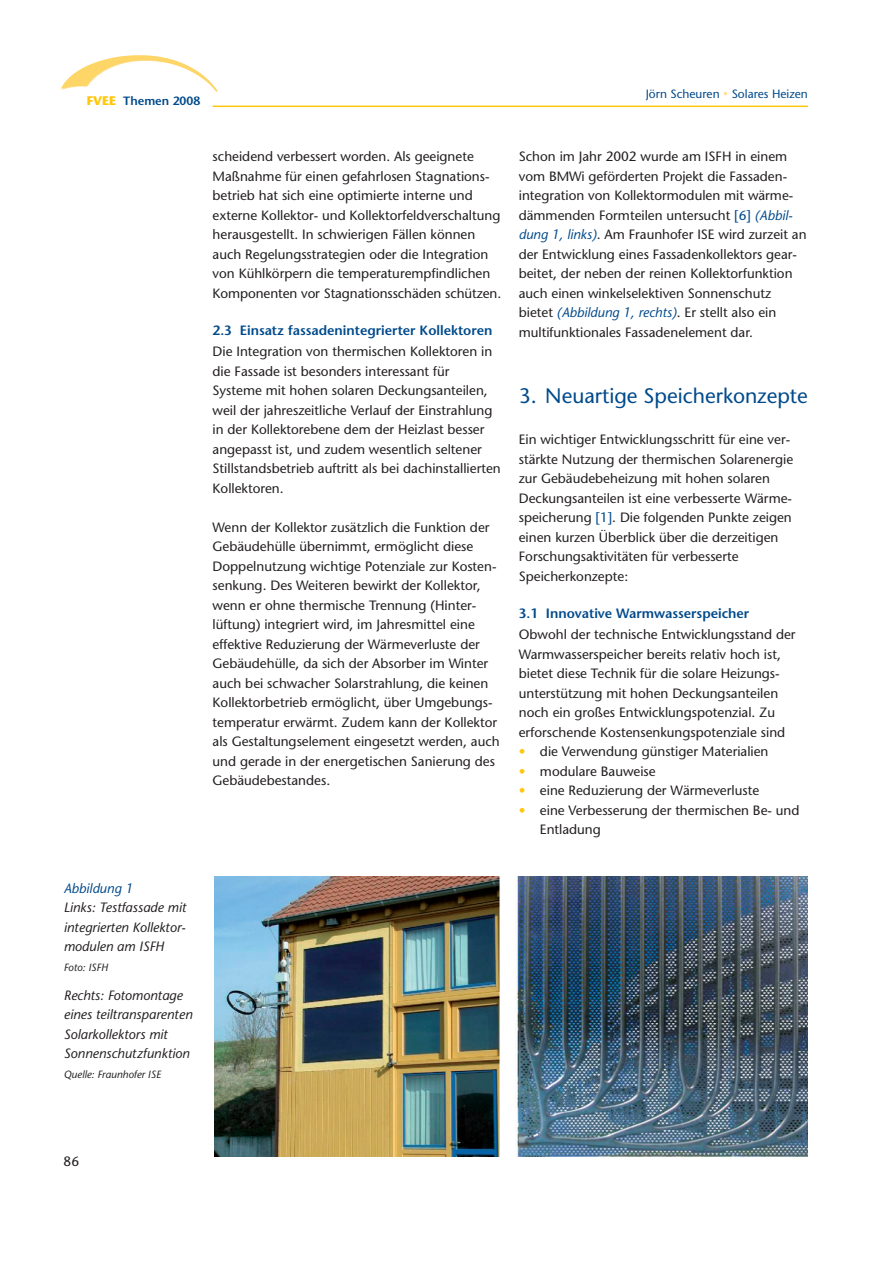
<style>
.page{position:relative;width:893px;height:1263px;background:#fff}
.page>*{position:absolute;margin:0;border:0;box-sizing:border-box;transform-origin:0 0}
.t1{font:21px "Stone Sans";color:#004a8b}
.t2{font:13.5px/19.5px "Stone Sans";color:#231f20}
.t3{font:italic 13.5px/19.5px "Stone Sans";color:#231f20}
.t4{font:600 13.5px/21px "Stone Sans";color:#004a8b}
.t5{font:12px "Stone Sans";color:#004a8b}
.t6{font:600 12px "Stone Sans";color:#004a8b}
.t7{font:italic 10.5px "Stone Sans";color:#231f20}
.s1{font-weight:700;font-size:12.45px;color:#fec70c}
.s2{font-weight:400;color:#231f20}
.s3{color:#004a8b}
.s4{font-size:9.75px;color:#ffe092}
.s5{font-style:italic;color:#004a8b}
.s6{font-weight:600;color:#004a8b}
.s7{color:#fec70c}
</style>
<div class="page">
<img style="left:214px;top:877px;width:594px;height:279px">
<hr style="left:213px;top:106px;width:595px;height:1px;background:#fec70c">
<img style="left:61px;top:55px;width:157px;height:37px">
<p class="t6" style="left:87px;top:97px;width:115px"><span class="s1">FVEE</span> Themen 2008</p>
<p class="t2" style="left:213px;top:148px;width:290px">scheidend verbessert worden. Als geeignete Maßnahme für einen gefahrlosen Stagnations&shy;betrieb hat sich eine optimierte interne und externe Kollektor- und Kollektorfeldverschaltung herausgestellt. In schwierigen Fällen können auch Regelungsstrategien oder die Integration von Kühlkörpern die temperaturempfindlichen Komponenten vor Stagnationsschäden schützen.</p>
<p class="t4" style="left:213px;top:321px;width:281px">2.3 Einsatz fassadenintegrierter Kollektoren<br><span class="s2">Die Integration von thermischen Kollektoren in</span></p>
<p class="t2" style="left:213px;top:363px;width:290px">die Fassade ist besonders interessant für Systeme mit hohen solaren Deckungsanteilen, weil der jahreszeitliche Verlauf der Einstrahlung in der Kollektorebene dem der Heizlast besser angepasst ist, und zudem wesentlich seltener Stillstandsbetrieb auftritt als bei dachinstallierten Kollektoren.</p>
<p class="t2" style="left:213px;top:519px;width:289px">Wenn der Kollektor zusätzlich die Funktion der Gebäudehülle übernimmt, ermöglicht diese Doppelnutzung wichtige Potenziale zur Kosten&shy;senkung. Des Weiteren bewirkt der Kollektor, wenn er ohne thermische Trennung (Hinter&shy;lüftung) integriert wird, im Jahresmittel eine effektive Reduzierung der Wärmeverluste der Gebäudehülle, da sich der Absorber im Winter auch bei schwacher Solarstrahlung, die keinen Kollektorbetrieb ermöglicht, über Umgebungs&shy;temperatur erwärmt. Zudem kann der Kollektor als Gestaltungselement eingesetzt werden, auch und gerade in der energetischen Sanierung des Gebäudebestandes.</p>
<p class="t3" style="left:64px;top:879px;width:124px"><span class="s3">Abbildung 1<br></span>Links: Testfassade mit integrierten Kollektor&shy;modulen am ISFH</p>
<p class="t7" style="left:64px;top:963px;width:46px">Foto: ISFH</p>
<p class="t3" style="left:64px;top:987px;width:130px">Rechts: Fotomontage eines teiltransparenten<br>Solarkollektors mit<br>Sonnenschutzfunktion</p>
<p class="t7" style="left:64px;top:1070px;width:99px">Quelle: Fraunhofer ISE</p>
<p class="t5" style="left:646px;top:89px;width:164px">Jörn Scheuren <span class="s4">•</span> Solares Heizen</p>
<p class="t2" style="left:519px;top:148px;width:289px">Schon im Jahr 2002 wurde am ISFH in einem vom BMWi geförderten Projekt die Fassaden&shy;integration von Kollektormodulen mit wärme&shy;dämmenden Formteilen untersucht <span class="s3">[6]</span> <span class="s5">(Abbil&shy;dung 1, links)</span>. Am Fraunhofer ISE wird zurzeit an der Entwicklung eines Fassadenkollektors gear&shy;beitet, der neben der reinen Kollektorfunktion auch einen winkelselektiven Sonnenschutz bietet <span class="s5">(Abbildung 1, rechts)</span>. Er stellt also ein multifunktionales Fassadenelement dar.</p>
<p class="t1" style="left:519px;top:387px;width:291px">3. Neuartige Speicherkonzepte</p>
<p class="t2" style="left:519px;top:431px;width:276px">Ein wichtiger Entwicklungsschritt für eine ver&shy;stärkte Nutzung der thermischen Solarenergie zur Gebäudebeheizung mit hohen solaren Deckungsanteilen ist eine verbesserte Wärme&shy;speicherung <span class="s3">[1]</span>. Die folgenden Punkte zeigen einen kurzen Überblick über die derzeitigen Forschungsaktivitäten für verbesserte Speicherkonzepte:</p>
<p class="t2" style="left:519px;top:604px;width:278px;line-height:21px"><span class="s6">3.1 Innovative Warmwasserspeicher<br></span>Obwohl der technische Entwicklungsstand der</p>
<p class="t2" style="left:519px;top:645px;width:268px">Warmwasserspeicher bereits relativ hoch ist, bietet diese Technik für die solare Heizungs&shy;unterstützung mit hohen Deckungsanteilen noch ein großes Entwicklungspotenzial. Zu erforschende Kostensenkungspotenziale sind</p>
<p class="t2" style="left:519px;top:743px;width:251px"><span class="s7">•</span> die Verwendung günstiger Materialien</p>
<p class="t2" style="left:519px;top:762px;width:138px"><span class="s7">•</span> modulare Bauweise</p>
<p class="t2" style="left:519px;top:782px;width:242px"><span class="s7">•</span> eine Reduzierung der Wärmeverluste</p>
<p class="t2" style="left:540px;top:801px;width:261px;text-indent:-21px"><span class="s7">•</span> eine Verbesserung der thermischen Be- und<br>Entladung</p>
<p class="t2" style="left:64px;top:1152px;width:17px">86</p>
</div>
